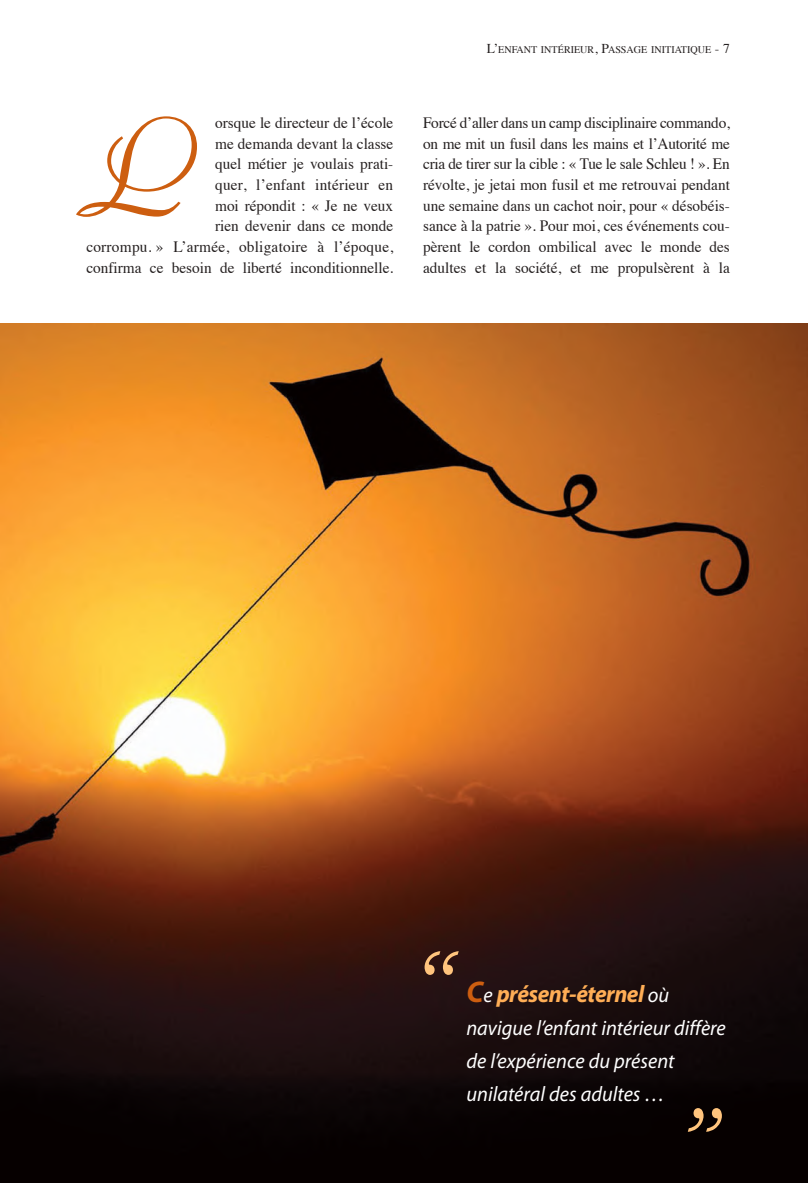
<style>
.page{position:relative;width:808px;height:1183px;background:#fff}
.page>*{position:absolute;margin:0;border:0;box-sizing:border-box;transform-origin:0 0}
.t1{font:125.25px "Kleukens Kursiv NF";color:#cd5e10}
.t2{font:italic 600 79.2px "Baskerville";color:#ffc47d;scale:.91 1}
.t3{font:italic 700 24px "Myriad Pro";letter-spacing:-.02em;color:#ffae56}
.t4{font:italic 21px/33px "Myriad Pro";color:#fff}
.t5{font:15.75px/20.7px "Times";color:#241f1f;text-align:right}
.t6{font:10.2px "Times";color:#241f1f}
.s1{font-size:13.5px}
.s2{font-size:30px;color:#cd5e10}
.s3{font-weight:400;font-size:21px;color:#fff}
</style>
<div class="page">
<img style="left:0;top:324px;width:808px;height:858px">
<p class="t6" style="left:487px;top:46px;width:245px"><span class="s1">L’</span>enfant intérieur<span class="s1">, P</span>aSSage initiatique <span class="s1">- 7</span></p>
<h1 class="t1" style="left:76px;top:116px;width:118px">L</h1>
<p class="t5" style="left:86px;top:113px;width:308px">orsque le directeur de l’école<br>me demanda devant la classe<br>quel métier je voulais prati-<br>quer, l’enfant intérieur en<br>moi répondit : « Je ne veux<br>rien devenir dans ce monde<br>corrompu. » L’armée, obligatoire à l’époque, confirma ce besoin de liberté inconditionnelle.</p>
<p class="t5" style="left:423px;top:113px;width:308px;text-align:justify">forcé d’aller dans un camp disciplinaire commando, on me mit un fusil dans les mains et l’autorité me cria de tirer sur la cible : « tue le sale Schleu ! ». en révolte, je jetai mon fusil et me retrouvai pendant une semaine dans un cachot noir, pour « désobéis&shy;sance à la patrie ». Pour moi, ces événements cou&shy;pèrent le cordon ombilical avec le monde des adultes et la société, et me propulsèrent à la</p>
<h2 class="t2" style="left:414px;top:932px;width:43px">“</h2>
<h3 class="t3" style="left:466px;top:984px;width:204px"><span class="s2">C</span><span class="s3">e</span> présent-éternel <span class="s3">où</span></h3>
<h3 class="t4" style="left:466px;top:1012px;width:261px">navigue l’enfant intérieur diffère de l’expérience du présent unilatéral des adultes …</h3>
<h2 class="t2" style="left:680px;top:1089px;width:43px">”</h2>
</div>
